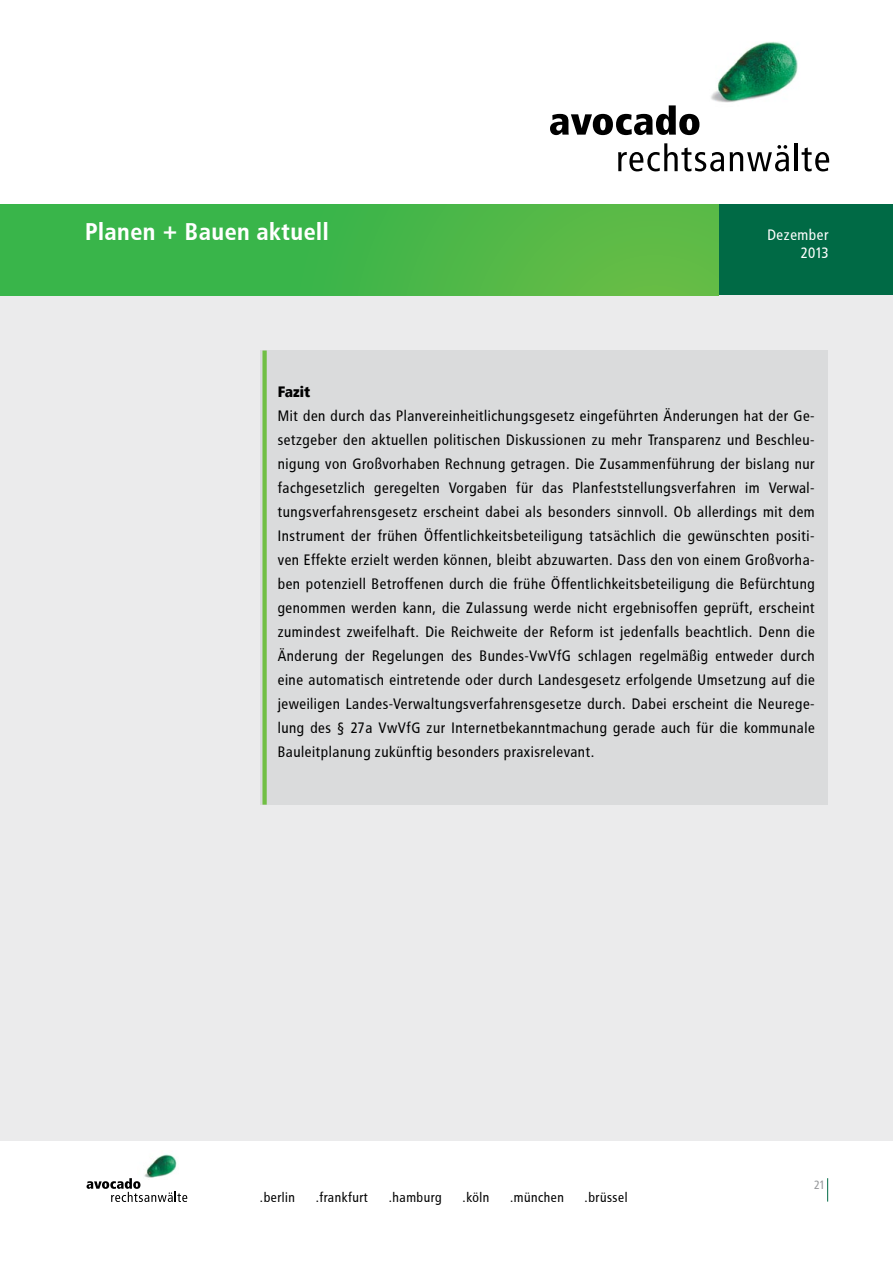
<style>
.page{position:relative;width:893px;height:1263px;background:#fff}
.page>*{position:absolute;margin:0;border:0;box-sizing:border-box;transform-origin:0 0}
.t1{font:700 24px "Avocado";color:#fff}
.t2{font:15px/24px "Avocado";color:#000;text-align:justify}
.t3{font:15px/18px "Avocado";color:#fff;text-align:right}
.t4{font:900 15px "Avocado";color:#000}
.t5{font:13.5px "Avocado";color:#000}
.t6{font:12px "Avocado";color:#97999c}
</style>
<div class="page">
<img style="left:711px;top:42px;width:87px;height:61px">
<svg style="left:550px;top:105px;width:149px;height:30px"></svg>
<svg style="left:618px;top:143px;width:106px;height:28px"></svg>
<svg style="left:730px;top:145px;width:59px;height:26px"></svg>
<hr style="left:795px;top:143px;width:3px;height:28px;background:#000">
<svg style="left:802px;top:147px;width:27px;height:24px"></svg>
<div style="left:719px;top:204px;width:174px;height:92px;background:#006a45"></div>
<svg style="left:827px;top:1178px;width:1px;height:23px"></svg>
<div style="left:0;top:296px;width:893px;height:845px;background:#ebebec"></div>
<img style="left:144px;top:1154px;width:33px;height:24px">
<svg style="left:87px;top:1178px;width:100px;height:24px"></svg>
<div style="left:0;top:204px;width:719px;height:92px;background:linear-gradient(to right,#2eb34b,#61bb46)"></div>
<div style="left:261px;top:350px;width:567px;height:455px;background:#dadbdc"></div>
<div style="left:262px;top:350px;width:5px;height:455px;background:#71bf44"></div>
<h1 class="t1" style="left:85px;top:218px;width:245px">Planen + Bauen aktuell</h1>
<p class="t3" style="left:767px;top:226px;width:63px">Dezember<br>2013</p>
<p class="t4" style="left:278px;top:382px;width:34px">Fazit</p>
<p class="t2" style="left:278px;top:403px;width:539px">Mit den durch das Planvereinheitlichungsgesetz eingeführten Änderungen hat der Ge&shy;setzgeber den aktuellen politischen Diskussionen zu mehr Transparenz und Beschleu&shy;nigung von Großvorhaben Rechnung getragen. Die Zusammenführung der bislang nur fachgesetzlich geregelten Vorgaben für das Planfeststellungsverfahren im Verwal&shy;tungsverfahrensgesetz erscheint dabei als besonders sinnvoll. Ob allerdings mit dem Instrument der frühen Öffentlichkeitsbeteiligung tatsächlich die gewünschten positi&shy;ven Effekte erzielt werden können, bleibt abzuwarten. Dass den von einem Großvorha&shy;ben potenziell Betroffenen durch die frühe Öffentlichkeitsbeteiligung die Befürchtung genommen werden kann, die Zulassung werde nicht ergebnisoffen geprüft, erscheint zumindest zweifelhaft. Die Reichweite der Reform ist jedenfalls beachtlich. Denn die Änderung der Regelungen des Bundes-VwVfG schlagen regelmäßig entweder durch eine automatisch eintretende oder durch Landesgesetz erfolgende Umsetzung auf die jeweiligen Landes-Verwaltungsverfahrensgesetze durch. Dabei erscheint die Neurege&shy;lung des § 27a VwVfG zur Internetbekanntmachung gerade auch für die kommunale Bauleitplanung zukünftig besonders praxisrelevant.</p>
<p class="t5" style="left:260px;top:1189px;width:37px">.berlin</p>
<p class="t5" style="left:316px;top:1189px;width:54px">.frankfurt</p>
<p class="t5" style="left:389px;top:1189px;width:55px">.hamburg</p>
<p class="t5" style="left:463px;top:1189px;width:29px">.köln</p>
<p class="t5" style="left:510px;top:1189px;width:56px">.münchen</p>
<p class="t5" style="left:585px;top:1189px;width:45px">.brüssel</p>
<p class="t6" style="left:814px;top:1178px;width:13px">21</p>
</div>
